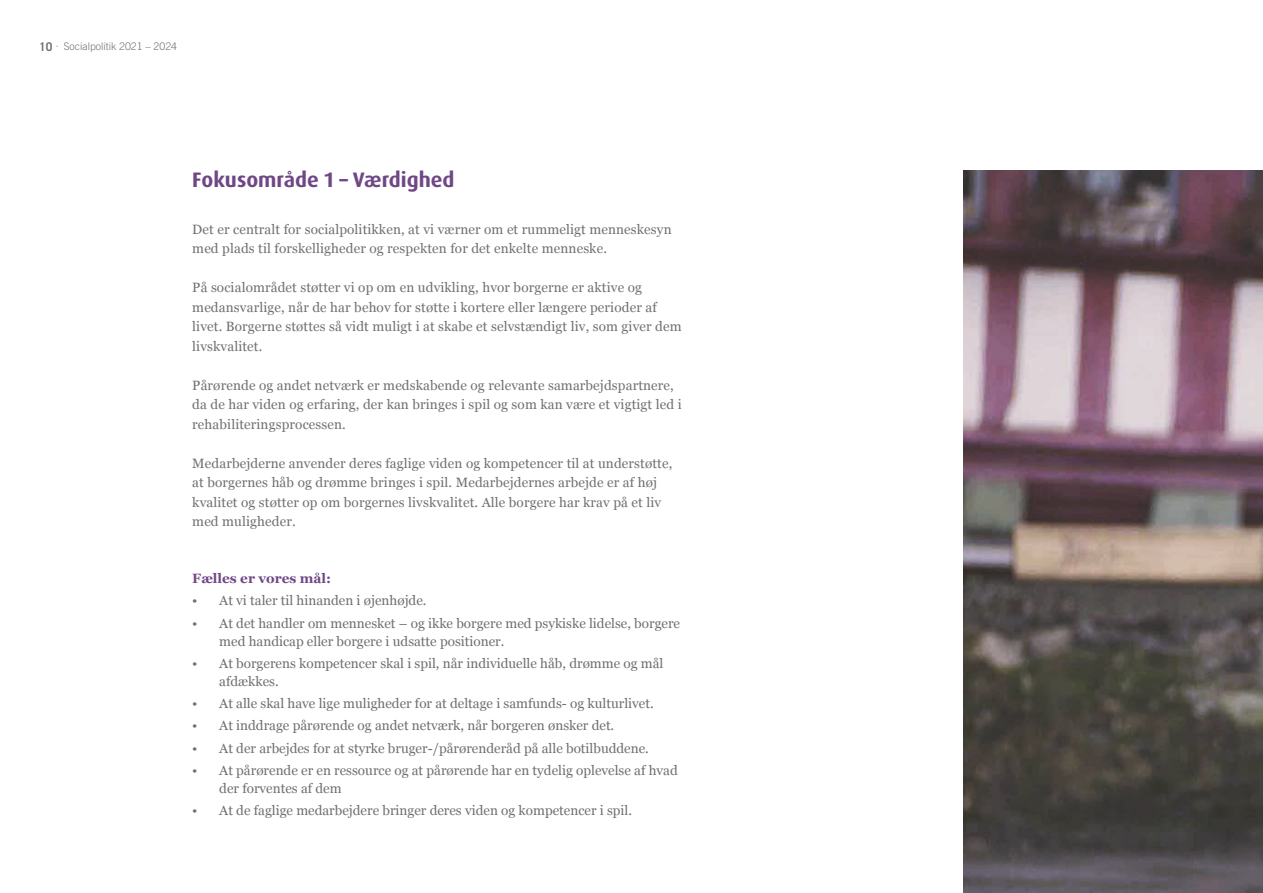
<style>
.page{position:relative;width:1263px;height:893px;background:#fff}
.page>*{position:absolute;margin:0;border:0;box-sizing:border-box;transform-origin:0 0}
.t1{font:700 21px "Dax Pro";color:#6f4786}
.t2{font:13.5px/19.5px "Georgia";letter-spacing:.01em;color:#70706f}
.t3{font:13.5px/18px "Georgia";color:#706f6f}
.t4{font:700 13.5px "Georgia";color:#6f4786}
.t5{font:300 10.5px "Trade Gothic LT Std";color:#70706f}
.s1{font-weight:700;font-size:12px}
</style>
<div class="page">
<img style="left:963px;top:171px;width:300px;height:722px">
<p class="t5" style="left:39px;top:40px;width:139px"><span class="s1">10</span> · Socialpolitik 2021 – 2024</p>
<p class="t1" style="left:192px;top:166px;width:264px">Fokusområde 1 – Værdighed</p>
<p class="t2" style="left:192px;top:219px;width:481px">Det er centralt for socialpolitikken, at vi værner om et rummeligt menneskesyn med plads til forskelligheder og respekten for det enkelte menneske.</p>
<p class="t2" style="left:192px;top:277px;width:491px">På socialområdet støtter vi op om en udvikling, hvor borgerne er aktive og medansvarlige, når de har behov for støtte i kortere eller længere perioder af livet. Borgerne støttes så vidt muligt i at skabe et selvstændigt liv, som giver dem livskvalitet.</p>
<p class="t2" style="left:192px;top:375px;width:491px">Pårørende og andet netværk er medskabende og relevante samarbejdspartnere, da de har viden og erfaring, der kan bringes i spil og som kan være et vigtigt led i rehabiliteringsprocessen.</p>
<p class="t2" style="left:192px;top:453px;width:481px">Medarbejderne anvender deres faglige viden og kompetencer til at understøtte, at borgernes håb og drømme bringes i spil. Medarbejdernes arbejde er af høj kvalitet og støtter op om borgernes livskvalitet. Alle borgere har krav på et liv med muligheder.</p>
<p class="t4" style="left:192px;top:568px;width:140px">Fælles er vores mål:</p>
<p class="t3" style="left:192px;top:591px;width:236px">• At vi taler til hinanden i øjenhøjde.</p>
<p class="t3" style="left:219px;top:613px;width:462px;text-indent:-27px">• At det handler om mennesket – og ikke borgere med psykiske lidelse, borgere med handicap eller borgere i udsatte positioner.</p>
<p class="t3" style="left:219px;top:654px;width:446px;text-indent:-27px">• At borgerens kompetencer skal i spil, når individuelle håb, drømme og mål afdækkes.</p>
<p class="t3" style="left:192px;top:694px;width:463px">• At alle skal have lige muligheder for at deltage i samfunds- og kulturlivet.</p>
<p class="t3" style="left:192px;top:716px;width:423px">• At inddrage pårørende og andet netværk, når borgeren ønsker det.</p>
<p class="t3" style="left:192px;top:738px;width:458px">• At der arbejdes for at styrke bruger-/pårørenderåd på alle botilbuddene.</p>
<p class="t3" style="left:219px;top:761px;width:460px;text-indent:-27px">• At pårørende er en ressource og at pårørende har en tydelig oplevelse af hvad der forventes af dem</p>
<p class="t3" style="left:192px;top:801px;width:441px">• At de faglige medarbejdere bringer deres viden og kompetencer i spil.</p>
</div>
